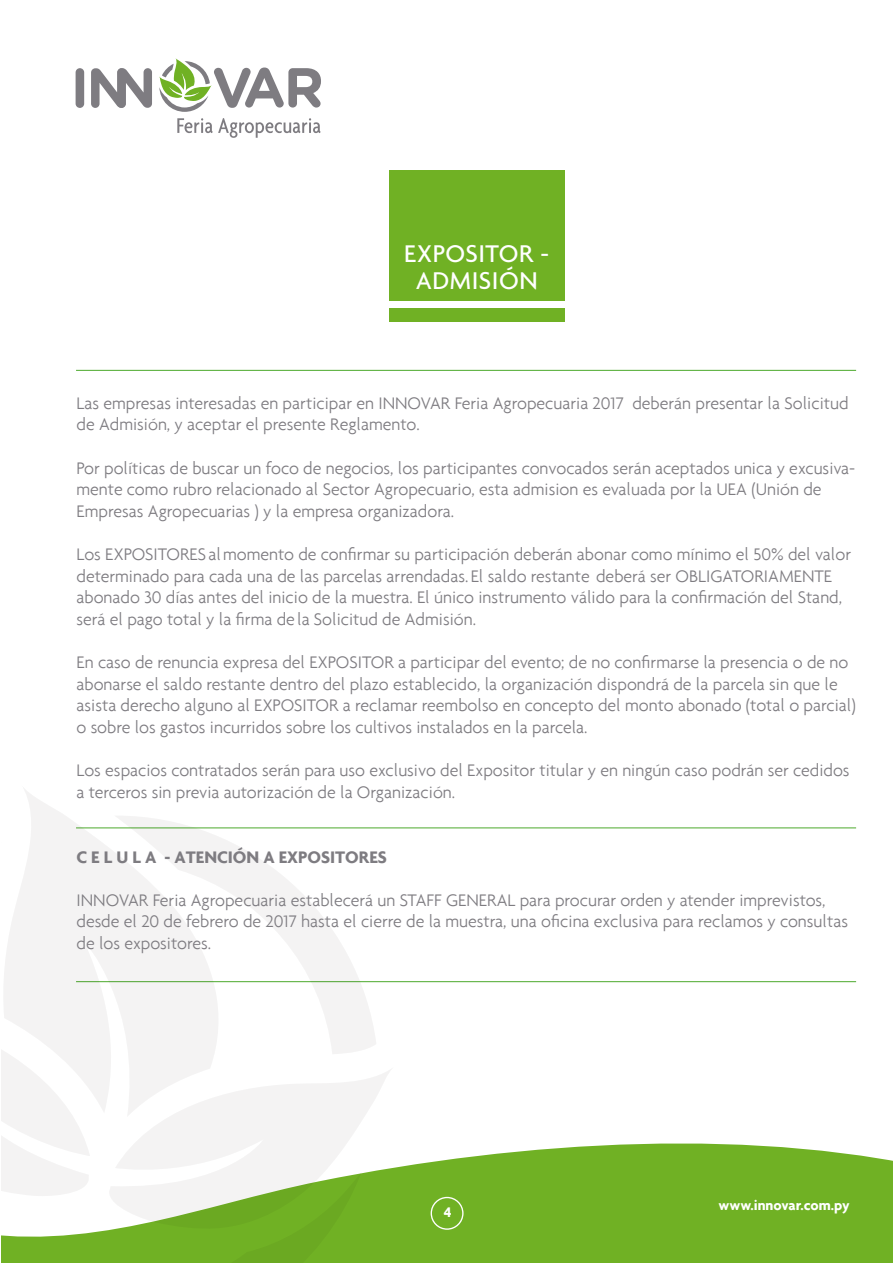
<style>
.page{position:relative;width:893px;height:1263px;background:#fff}
.page>*{position:absolute;margin:0;border:0;box-sizing:border-box;transform-origin:0 0}
.t1{font:500 26.1px/27px "Agenda";letter-spacing:.02em;color:#fff;text-align:center}
.t2{font:300 18px/21.6px "Agenda";color:#7e7c81}
.t3{font:700 18px "Agenda";color:#7e7c81}
.t4{font:700 15px "Agenda";color:#fff}
</style>
<div class="page">
<hr style="left:76px;top:370px;width:780px;height:1px;background:#4ca92c">
<hr style="left:76px;top:827px;width:780px;height:1px;background:#4ca92c">
<hr style="left:76px;top:981px;width:780px;height:1px;background:#4ca92c">
<div style="left:389px;top:170px;width:176px;height:130px;background:#70b124"></div>
<div style="left:389px;top:308px;width:176px;height:13px;background:#70b124"></div>
<div style="left:362px;top:1143px;width:530px;height:120px;background:#70b124"></div>
<svg style="left:287px;top:1070px;width:108px;height:160px"></svg>
<svg style="left:4px;top:789px;width:210px;height:296px;fill:#f4f3f3"></svg>
<svg style="left:2px;top:975px;width:88px;height:110px"></svg>
<svg style="left:114px;top:815px;width:262px;height:239px"></svg>
<svg style="left:2px;top:1085px;width:360px;height:178px;fill:#f4f3f3"></svg>
<div style="left:76px;top:68px;width:8px;height:40px;background:#7e7c81;border-radius:4px"></div>
<svg style="left:91px;top:68px;width:61px;height:40px"></svg>
<svg style="left:177px;top:118px;width:144px;height:20px"></svg>
<svg style="left:159px;top:58px;width:162px;height:54px"></svg>
<div style="left:431px;top:1197px;width:33px;height:33px;border:1px solid #fff;border-radius:50%"></div>
<h1 class="t1" style="left:404px;top:239px;width:146px">EXPOSITOR -<br>ADMISIÓN</h1>
<p class="t2" style="left:76px;top:392px;width:774px">Las empresas interesadas en participar en INNOVAR Feria Agropecuaria 2017 deberán presentar la Solicitud de Admisión, y aceptar el presente Reglamento.</p>
<p class="t2" style="left:76px;top:457px;width:780px">Por políticas de buscar un foco de negocios, los participantes convocados serán aceptados unica y excusiva&shy;mente como rubro relacionado al Sector Agropecuario, esta admision es evaluada por la UEA (Unión de<br>Empresas Agropecuarias ) y la empresa organizadora.</p>
<p class="t2" style="left:76px;top:543px;width:776px">Los EXPOSITORES al momento de confirmar su participación deberán abonar como mínimo el 50% del valor determinado para cada una de las parcelas arrendadas. El saldo restante deberá ser OBLIGATORIAMENTE abonado 30 días antes del inicio de la muestra. El único instrumento válido para la confirmación del Stand, será el pago total y la firma de la Solicitud de Admisión.</p>
<p class="t2" style="left:76px;top:651px;width:781px">En caso de renuncia expresa del EXPOSITOR a participar del evento; de no confirmarse la presencia o de no abonarse el saldo restante dentro del plazo establecido, la organización dispondrá de la parcela sin que le asista derecho alguno al EXPOSITOR a reclamar reembolso en concepto del monto abonado (total o parcial) o sobre los gastos incurridos sobre los cultivos instalados en la parcela.</p>
<p class="t2" style="left:76px;top:759px;width:774px">Los espacios contratados serán para uso exclusivo del Expositor titular y en ningún caso podrán ser cedidos a terceros sin previa autorización de la Organización.</p>
<p class="t3" style="left:76px;top:846px;width:312px">C E L U L A - ATENCIÓN A EXPOSITORES</p>
<p class="t2" style="left:76px;top:889px;width:773px">INNOVAR Feria Agropecuaria establecerá un STAFF GENERAL para procurar orden y atender imprevistos, desde el 20 de febrero de 2017 hasta el cierre de la muestra, una oficina exclusiva para reclamos y consultas de los expositores.</p>
<p class="t4" style="left:444px;top:1203px;width:9px">4</p>
<p class="t4" style="left:719px;top:1196px;width:133px">www.innovar.com.py</p>
</div>
